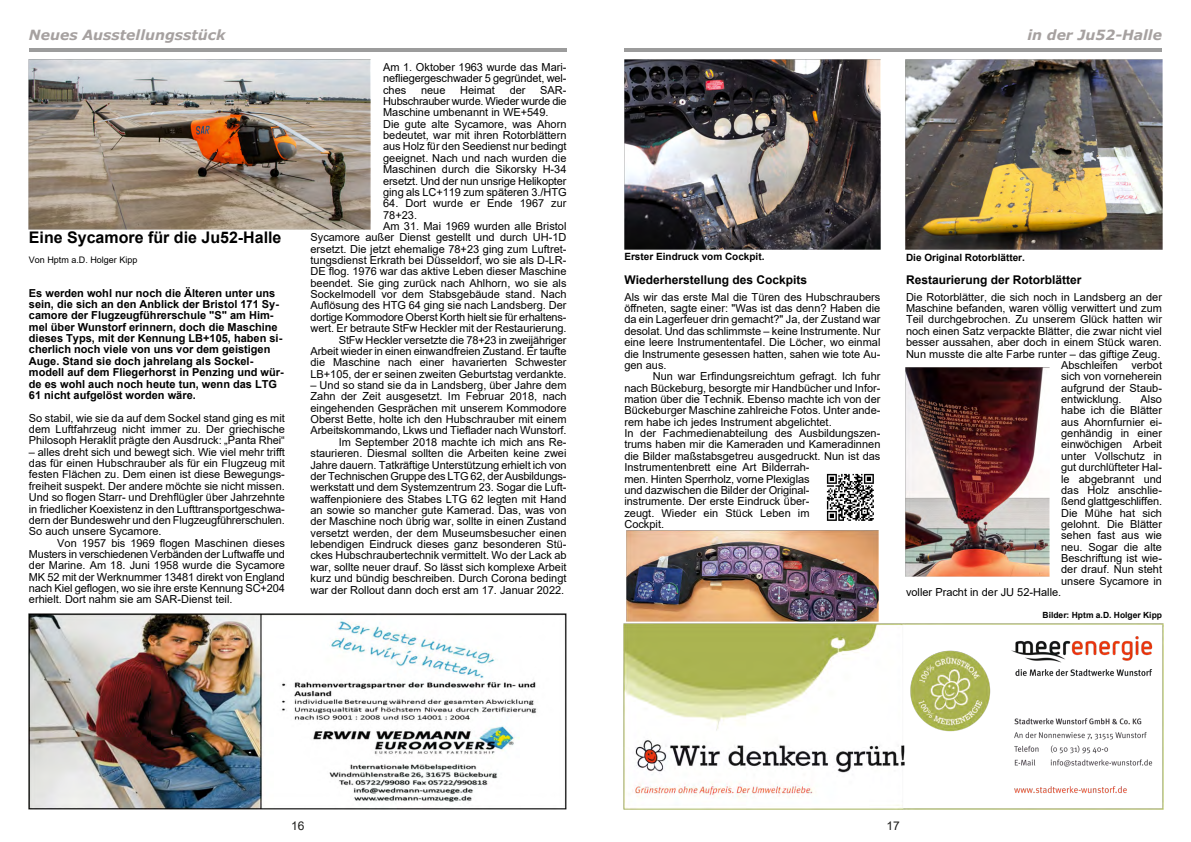
<style>
.page{position:relative;width:1191px;height:842px;background:#fff}
.page>*{position:absolute;margin:0;border:0;box-sizing:border-box;transform-origin:0 0}
.t1{font:700 16px "Arial";color:#000}
.t2{font:italic 700 14px "Verdana";color:#a6a1a0}
.t3{font:700 12px "Arial";color:#000}
.t4{font:12px "Arial";color:#1a1a18}
.t5{font:11px/11.4px "Arial";color:#000;text-align:justify}
.t6{font:700 11px/11.4px "Arial";color:#000}
.t7{font:700 10px "Arial";color:#000}
.t8{font:9px "Arial";color:#000}
.t9{font:700 8.5px "Arial";color:#000}
</style>
<div class="page">
<hr style="left:29px;top:48px;width:537px;height:4px;background:#9c9c9c">
<hr style="left:624px;top:48px;width:538px;height:4px;background:#9c9c9c">
<img style="left:28px;top:614px;width:539px;height:195px">
<img style="left:624px;top:59px;width:256px;height:190px">
<img style="left:627px;top:531px;width:251px;height:91px">
<img style="left:905px;top:59px;width:257px;height:191px">
<img style="left:905px;top:368px;width:144px;height:209px">
<img style="left:623px;top:624px;width:540px;height:185px">
<img style="left:28px;top:59px;width:342px;height:171px">
<img style="left:826px;top:473px;width:48px;height:48px">
<p class="t2" style="left:29px;top:29px;width:198px">Neues Ausstellungsstück</p>
<p class="t2" style="left:1027px;top:29px;width:136px">in der Ju52-Halle</p>
<h1 class="t1" style="left:29px;top:231px;width:254px">Eine Sycamore für die Ju52-Halle</h1>
<p class="t8" style="left:29px;top:257px;width:110px">Von Hptm a.D. Holger Kipp</p>
<p class="t6" style="left:29px;top:288px;width:256px">Es werden wohl nur noch die Älteren unter uns sein, die sich an den Anblick der Bristol 171 Sy&shy;camore der Flugzeugführerschule "S" am Him&shy;mel über Wunstorf erinnern, doch die Maschine dieses Typs, mit der Kennung LB+105, haben si&shy;cherlich noch viele von uns vor dem geistigen Auge. Stand sie doch jahrelang als Sockel&shy;modell auf dem Fliegerhorst in Penzing und wür&shy;de es wohl auch noch heute tun, wenn das LTG 61 nicht aufgelöst worden wäre.</p>
<p class="t5" style="left:29px;top:413px;width:257px">So stabil, wie sie da auf dem Sockel stand ging es mit dem Luftfahrzeug nicht immer zu. Der griechische Philosoph Heraklit prägte den Ausdruck: „Panta Rhei“</p>
<p class="t5" style="left:29px;top:447px;width:257px">– alles dreht sich und bewegt sich. Wie viel mehr trifft das für einen Hubschrauber als für ein Flugzeug mit festen Flächen zu. Dem einen ist diese Bewegungs&shy;freiheit suspekt. Der andere möchte sie nicht missen.<br>Und so flogen Starr- und Drehflügler über Jahrzehnte in friedlicher Koexistenz in den Lufttransportgeschwa&shy;dern der Bundeswehr und den Flugzeugführerschulen.<br>So auch unsere Sycamore.</p>
<p class="t5" style="left:29px;top:538px;width:257px;text-indent:28px">Von 1957 bis 1969 flogen Maschinen dieses Musters in verschiedenen Verbänden der Luftwaffe und der Marine. Am 18. Juni 1958 wurde die Sycamore MK 52 mit der Werknummer 13481 direkt von England nach Kiel geflogen, wo sie ihre erste Kennung SC+204 erhielt. Dort nahm sie am SAR-Dienst teil.</p>
<p class="t5" style="left:383px;top:62px;width:185px">Am 1. Oktober 1963 wurde das Mari&shy;nefliegergeschwader 5 gegründet, wel&shy;ches</p>
<p class="t5" style="left:383px;top:85px;width:185px;text-align:left;text-indent:157px">SAR-<br>Hubschrauber wurde. Wieder wurde die<br>Maschine umbenannt in WE+549.<br>Die gute alte Sycamore, was Ahorn bedeutet, war mit ihren Rotorblättern aus Holz für den Seedienst nur bedingt geeignet. Nach und nach wurden die<br>Maschinen durch die Sikorsky H-34 ersetzt. Und der nun unsrige Helikopter ging als LC+119 zum späteren 3./HTG</p>
<p class="t5" style="left:383px;top:199px;width:185px">64. Dort wurde er Ende 1967 zur</p>
<p class="t5" style="left:383px;top:210px;width:35px">78+23.</p>
<p class="t5" style="left:383px;top:221px;width:185px">Am 31. Mai 1969 wurden alle Bristol</p>
<p class="t5" style="left:310px;top:233px;width:257px">Sycamore außer Dienst gestellt und durch UH-1D</p>
<p class="t5" style="left:310px;top:244px;width:257px">ersetzt. Die jetzt ehemalige 78+23 ging zum Luftret-</p>
<p class="t5" style="left:310px;top:255px;width:257px">tungsdienst Erkrath bei Düsseldorf, wo sie als D-LR-</p>
<p class="t5" style="left:310px;top:267px;width:257px">DE flog. 1976 war das aktive Leben dieser Maschine</p>
<p class="t5" style="left:310px;top:278px;width:257px">beendet. Sie ging zurück nach Ahlhorn, wo sie als</p>
<p class="t5" style="left:310px;top:290px;width:257px">Sockelmodell vor dem Stabsgebäude stand. Nach</p>
<p class="t5" style="left:310px;top:301px;width:257px">Auflösung des HTG 64 ging sie nach Landsberg. Der</p>
<p class="t5" style="left:310px;top:312px;width:257px">dortige Kommodore Oberst Korth hielt sie für erhaltens-</p>
<p class="t5" style="left:310px;top:324px;width:257px">wert. Er betraute StFw Heckler mit der Restaurierung.</p>
<p class="t5" style="left:339px;top:335px;width:229px">StFw Heckler versetzte die 78+23 in zweijähriger</p>
<p class="t5" style="left:310px;top:346px;width:257px">Arbeit wieder in einen einwandfreien Zustand. Er taufte</p>
<p class="t5" style="left:310px;top:358px;width:257px">die Maschine nach einer havarierten Schwester</p>
<p class="t5" style="left:310px;top:369px;width:257px">LB+105, der er seinen zweiten Geburtstag verdankte.</p>
<p class="t5" style="left:310px;top:380px;width:257px;text-align:right">– Und so stand sie da in Landsberg, über Jahre dem Zahn der Zeit ausgesetzt. Im Februar 2018, nach eingehenden Gesprächen mit unserem Kommodore Oberst Bette, holte ich den Hubschrauber mit einem Arbeitskommando, Lkws und Tieflader nach Wunstorf.<br>Im September 2018 machte ich mich ans Re&shy;staurieren. Diesmal sollten die Arbeiten keine zwei Jahre dauern. Tatkräftige Unterstützung erhielt ich von der Technischen Gruppe des LTG 62, der Ausbildungs&shy;werkstatt und dem Systemzentrum 23. Sogar die Luft&shy;waffenpioniere des Stabes LTG 62 legten mit Hand an sowie so mancher gute Kamerad. Das, was von der Maschine noch übrig war, sollte in einen Zustand versetzt werden, der dem Museumsbesucher einen lebendigen Eindruck dieses ganz besonderen Stü&shy;ckes Hubschraubertechnik vermittelt. Wo der Lack ab war, sollte neuer drauf. So lässt sich komplexe Arbeit kurz und bündig beschreiben. Durch Corona bedingt war der Rollout dann doch erst am 17. Januar 2022.</p>
<p class="t5" style="left:421px;top:85px;width:26px">neue</p>
<p class="t5" style="left:460px;top:85px;width:36px">Heimat</p>
<p class="t5" style="left:510px;top:85px;width:17px">der</p>
<p class="t7" style="left:624px;top:253px;width:142px">Erster Eindruck vom Cockpit.</p>
<p class="t7" style="left:906px;top:253px;width:120px">Die Original Rotorblätter.</p>
<p class="t3" style="left:624px;top:276px;width:184px">Wiederherstellung des Cockpits</p>
<p class="t5" style="left:624px;top:292px;width:257px">Als wir das erste Mal die Türen des Hubschraubers öffneten, sagte einer: "Was ist das denn? Haben die da ein Lagerfeuer drin gemacht?" Ja, der Zustand war desolat. Und das schlimmste – keine Instrumente. Nur eine leere Instrumententafel. Die Löcher, wo einmal die Instrumente gesessen hatten, sahen wie tote Au&shy;gen aus.</p>
<p class="t5" style="left:624px;top:372px;width:258px;text-align:left;text-indent:28px">Nun war Erfindungsreichtum gefragt. Ich fuhr nach Bückeburg, besorgte mir Handbücher und Infor&shy;mation über die Technik. Ebenso machte ich von der Bückeburger Maschine zahlreiche Fotos. Unter ande&shy;rem habe ich jedes Instrument abgelichtet.<br>In der Fachmedienabteilung des Ausbildungszen&shy;trums haben mir die Kameraden und Kameradinnen die Bilder maßstabsgetreu ausgedruckt. Nun ist das Instrumentenbrett eine Art Bilderrah-<br>men. Hinten Sperrholz, vorne Plexiglas<br>und dazwischen die Bilder der Original-<br>instrumente. Der erste Eindruck über-<br>zeugt. Wieder ein Stück Leben im<br>Cockpit.</p>
<p class="t3" style="left:906px;top:276px;width:177px">Restaurierung der Rotorblätter</p>
<p class="t5" style="left:906px;top:292px;width:257px">Die Rotorblätter, die sich noch in Landsberg an der</p>
<p class="t5" style="left:906px;top:304px;width:257px">Maschine befanden, waren völlig verwittert und zum</p>
<p class="t5" style="left:906px;top:315px;width:257px">Teil durchgebrochen. Zu unserem Glück hatten wir</p>
<p class="t5" style="left:906px;top:326px;width:257px">noch einen Satz verpackte Blätter, die zwar nicht viel</p>
<p class="t5" style="left:906px;top:338px;width:257px">besser aussahen, aber doch in einem Stück waren.</p>
<p class="t5" style="left:906px;top:349px;width:256px">Nun musste die alte Farbe runter – das giftige Zeug.</p>
<p class="t5" style="left:1061px;top:360px;width:102px">Abschleifen verbot</p>
<p class="t5" style="left:1061px;top:372px;width:102px">sich von vorneherein</p>
<p class="t5" style="left:1061px;top:383px;width:102px">aufgrund der Staub-</p>
<p class="t5" style="left:1061px;top:394px;width:62px">entwicklung.</p>
<p class="t5" style="left:1140px;top:394px;width:23px">Also</p>
<p class="t5" style="left:1061px;top:406px;width:102px">habe ich die Blätter</p>
<p class="t5" style="left:1061px;top:417px;width:102px">aus Ahornfurnier ei-</p>
<p class="t5" style="left:1061px;top:429px;width:102px">genhändig in einer</p>
<p class="t5" style="left:1061px;top:440px;width:102px">einwöchigen Arbeit</p>
<p class="t5" style="left:1061px;top:451px;width:102px">unter Vollschutz in</p>
<p class="t5" style="left:1061px;top:463px;width:102px">gut durchlüfteter Hal-</p>
<p class="t5" style="left:1061px;top:474px;width:102px">le abgebrannt und</p>
<p class="t5" style="left:1061px;top:485px;width:102px">das Holz anschlie-</p>
<p class="t5" style="left:1061px;top:497px;width:102px">ßend glattgeschliffen.</p>
<p class="t5" style="left:1061px;top:508px;width:102px">Die Mühe hat sich</p>
<p class="t5" style="left:1061px;top:519px;width:102px">gelohnt. Die Blätter</p>
<p class="t5" style="left:1061px;top:531px;width:102px">sehen fast aus wie</p>
<p class="t5" style="left:1061px;top:542px;width:102px">neu. Sogar die alte</p>
<p class="t5" style="left:1061px;top:553px;width:102px">Beschriftung ist wie-</p>
<p class="t5" style="left:1061px;top:565px;width:102px">der drauf. Nun steht</p>
<p class="t5" style="left:1061px;top:576px;width:102px">unsere Sycamore in</p>
<p class="t5" style="left:906px;top:588px;width:157px">voller Pracht in der JU 52-Halle.</p>
<p class="t9" style="left:1042px;top:612px;width:121px">Bilder: Hptm a.D. Holger Kipp</p>
<p class="t4" style="left:291px;top:821px;width:15px">16</p>
<p class="t4" style="left:886px;top:821px;width:15px">17</p>
</div>
